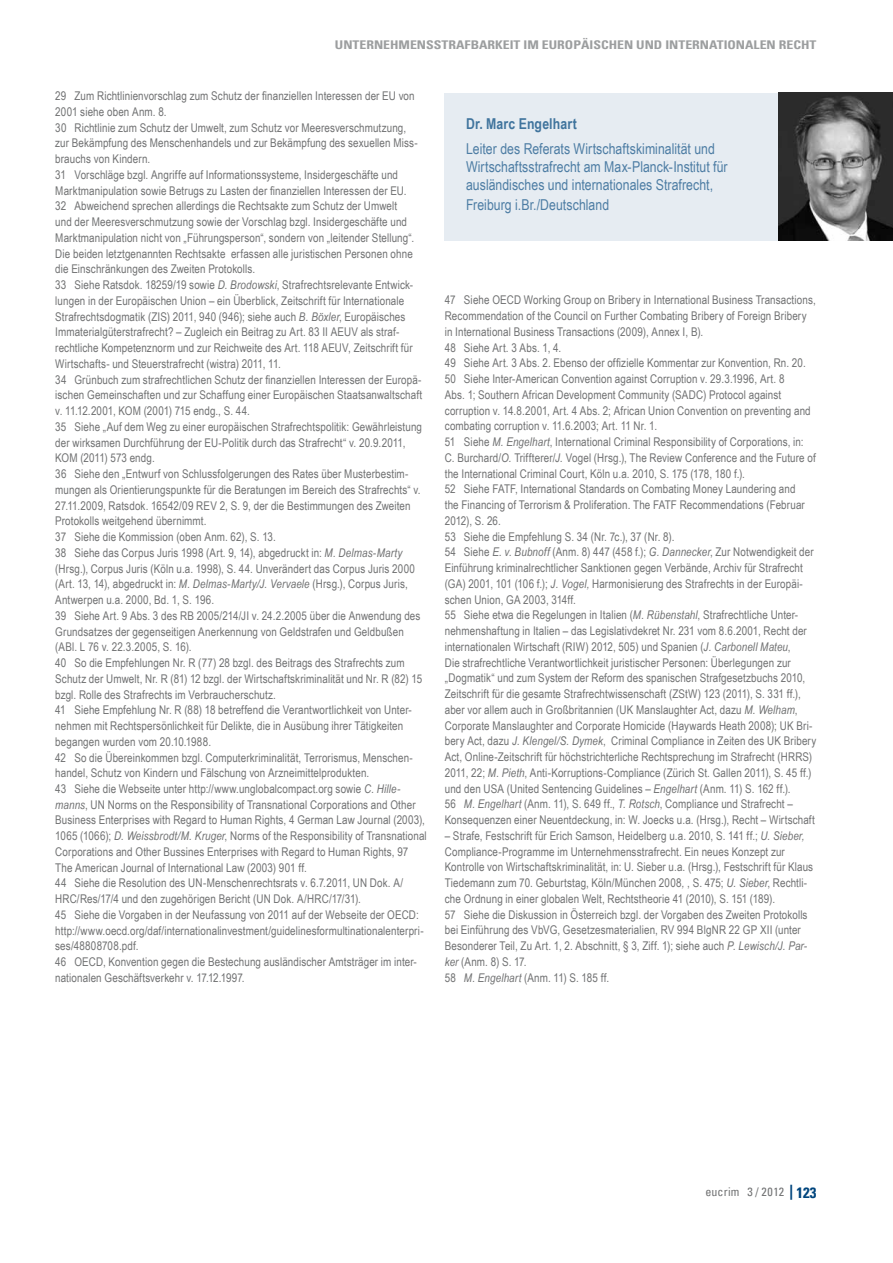
<style>
.page{position:relative;width:893px;height:1263px;background:#fff}
.page>*{position:absolute;margin:0;border:0;box-sizing:border-box;transform-origin:0 0}
.t1{font:15px/18px "Arial Narrow";color:#4d7da4}
.t2{font:700 15px "Arial Narrow";letter-spacing:.01em;color:#40749d}
.t3{font:12px/15.8px "Arial Narrow";letter-spacing:.01em;color:#707172}
.t4{font:700 condensed 12px "Univers LT";color:#9c9e9f;scale:1.15 1}
.t5{font:condensed 12px "Univers LT";letter-spacing:.015em;color:#707172}
.s1{font-style:italic}
.s2{font-weight:700;font-size:15px;color:#00457d}
</style>
<div class="page">
<div style="left:445px;top:93px;width:448px;height:148px;background:#e6ecf2"></div>
<img style="left:778px;top:92px;width:115px;height:148px">
<p class="t4" style="left:335px;top:38px;width:51px">UNTERNEHME</p>
<p class="t4" style="left:417px;top:38px;width:35px">NSSTRAFBAR</p>
<p class="t4" style="left:495px;top:38px;width:48px">KEIT IM EUR</p>
<p class="t4" style="left:565px;top:38px;width:29px">OPÄISCHE</p>
<p class="t4" style="left:624px;top:38px;width:149px">N UND INTERNATIONALEN RECH</p>
<p class="t4" style="left:809px;top:38px;width:7px">T</p>
<p class="t3" style="left:55px;top:88px;width:373px">29 Zum Richtlinienvorschlag zum Schutz der finanziellen Interessen der EU von 2001 siehe oben Anm. 8.<br>30 Richtlinie zum Schutz der Umwelt, zum Schutz vor Meeresverschmutzung,<br>zur Bekämpfung des Menschenhandels und zur Bekämpfung des sexuellen Miss&shy;brauchs von Kindern.<br>31 Vorschläge bzgl. Angriffe auf Informationssysteme, Insidergeschäfte und Marktmanipulation sowie Betrugs zu Lasten der finanziellen Interessen der EU.<br>32 Abweichend sprechen allerdings die Rechtsakte zum Schutz der Umwelt<br>und der Meeresverschmutzung sowie der Vorschlag bzgl. Insidergeschäfte und Marktmanipulation nicht von „Führungsperson“, sondern von „leitender Stellung“.<br>Die beiden letztgenannten Rechtsakte erfassen alle juristischen Personen ohne die Einschränkungen des Zweiten Protokolls.<br>33 Siehe Ratsdok. 18259/19 sowie <span class="s1">D. Brodowski</span>, Strafrechtsrelevante Entwick&shy;lungen in der Europäischen Union – ein Überblick, Zeitschrift für Internationale Strafrechtsdogmatik (ZIS) 2011, 940 (946); siehe auch <span class="s1">B. Böxler</span>, Europäisches Immaterialgüterstrafrecht? – Zugleich ein Beitrag zu Art. 83 II AEUV als straf&shy;rechtliche Kompetenznorm und zur Reichweite des Art. 118 AEUV, Zeitschrift für Wirtschafts- und Steuerstrafrecht (wistra) 2011, 11.<br>34 Grünbuch zum strafrechtlichen Schutz der finanziellen Interessen der Europä&shy;ischen Gemeinschaften und zur Schaffung einer Europäischen Staatsanwaltschaft v. 11.12.2001, KOM (2001) 715 endg., S. 44.<br>35 Siehe „Auf dem Weg zu einer europäischen Strafrechtspolitik: Gewährleistung der wirksamen Durchführung der EU-Politik durch das Strafrecht“ v. 20.9.2011, KOM (2011) 573 endg.<br>36 Siehe den „Entwurf von Schlussfolgerungen des Rates über Musterbestim&shy;mungen als Orientierungspunkte für die Beratungen im Bereich des Strafrechts“ v.<br>27.11.2009, Ratsdok. 16542/09 REV 2, S. 9, der die Bestimmungen des Zweiten Protokolls weitgehend übernimmt.<br>37 Siehe die Kommission (oben Anm. 62), S. 13.<br>38 Siehe das Corpus Juris 1998 (Art. 9, 14), abgedruckt in: <span class="s1">M. Delmas-Marty </span>(Hrsg.), Corpus Juris (Köln u.a. 1998), S. 44. Unverändert das Corpus Juris 2000 (Art. 13, 14), abgedruckt in: <span class="s1">M. Delmas-Marty/J. Vervaele</span> (Hrsg.), Corpus Juris, Antwerpen u.a. 2000, Bd. 1, S. 196.<br>39 Siehe Art. 9 Abs. 3 des RB 2005/214/JI v. 24.2.2005 über die Anwendung des Grundsatzes der gegenseitigen Anerkennung von Geldstrafen und Geldbußen (ABl. L 76 v. 22.3.2005, S. 16).<br>40 So die Empfehlungen Nr. R (77) 28 bzgl. des Beitrags des Strafrechts zum Schutz der Umwelt, Nr. R (81) 12 bzgl. der Wirtschaftskriminalität und Nr. R (82) 15 bzgl. Rolle des Strafrechts im Verbraucherschutz.<br>41 Siehe Empfehlung Nr. R (88) 18 betreffend die Verantwortlichkeit von Unter&shy;nehmen mit Rechtspersönlichkeit für Delikte, die in Ausübung ihrer Tätigkeiten begangen wurden vom 20.10.1988.<br>42 So die Übereinkommen bzgl. Computerkriminalität, Terrorismus, Menschen&shy;handel, Schutz von Kindern und Fälschung von Arzneimittelprodukten.<br>43 Siehe die Webseite unter http://www.unglobalcompact.org sowie <span class="s1">C. Hille&shy;manns</span>, UN Norms on the Responsibility of Transnational Corporations and Other Business Enterprises with Regard to Human Rights, 4 German Law Journal (2003), 1065 (1066); <span class="s1">D. Weissbrodt/M. Kruger</span>, Norms of the Responsibility of Transnational Corporations and Other Bussines Enterprises with Regard to Human Rights, 97<br>The American Journal of International Law (2003) 901 ff.<br>44 Siehe die Resolution des UN-Menschenrechtsrats v. 6.7.2011, UN Dok. A/ HRC/Res/17/4 und den zugehörigen Bericht (UN Dok. A/HRC/17/31).<br>45 Siehe die Vorgaben in der Neufassung von 2011 auf der Webseite der OECD: http://www.oecd.org/daf/internationalinvestment/guidelinesformultinationalenterpri&shy;ses/48808708.pdf.<br>46 OECD, Konvention gegen die Bestechung ausländischer Amtsträger im inter&shy;nationalen Geschäftsverkehr v. 17.12.1997.</p>
<p class="t2" style="left:466px;top:112px;width:112px">Dr. Marc Engelhart</p>
<p class="t1" style="left:466px;top:139px;width:263px">Leiter des Referats Wirtschaftskiminalität und<br>Wirtschaftsstrafrecht am Max-Planck-Institut für ausländisches und internationales Strafrecht,</p>
<p class="t1" style="left:466px;top:195px;width:145px">Freiburg i.Br./Deutschland</p>
<p class="t3" style="left:445px;top:292px;width:373px">47 Siehe OECD Working Group on Bribery in International Business Transactions, Recommendation of the Council on Further Combating Bribery of Foreign Bribery in International Business Transactions (2009), Annex I, B).<br>48 Siehe Art. 3 Abs. 1, 4.<br>49 Siehe Art. 3 Abs. 2. Ebenso der offizielle Kommentar zur Konvention, Rn. 20.<br>50 Siehe Inter-American Convention against Corruption v. 29.3.1996, Art. 8<br>Abs. 1; Southern African Development Community (SADC) Protocol against corruption v. 14.8.2001, Art. 4 Abs. 2; African Union Convention on preventing and combating corruption v. 11.6.2003; Art. 11 Nr. 1.<br>51 Siehe <span class="s1">M. Engelhart</span>, International Criminal Responsibility of Corporations, in:<br>C. Burchard/<span class="s1">O.</span> Triffterer/<span class="s1">J.</span> Vogel (Hrsg.), The Review Conference and the Future of the International Criminal Court, Köln u.a. 2010, S. 175 (178, 180 f.).<br>52 Siehe FATF, International Standards on Combating Money Laundering and<br>the Financing of Terrorism &amp; Proliferation. The FATF Recommendations (Februar 2012), S. 26.<br>53 Siehe die Empfehlung S. 34 (Nr. 7c.), 37 (Nr. 8).<br>54 Siehe <span class="s1">E. v. Bubnoff</span> (Anm. 8) 447 (458 f.); <span class="s1">G. Dannecker</span>, Zur Notwendigkeit der Einführung kriminalrechtlicher Sanktionen gegen Verbände, Archiv für Strafrecht (GA) 2001, 101 (106 f.); <span class="s1">J. Vogel,</span> Harmonisierung des Strafrechts in der Europäi&shy;schen Union, GA 2003, 314ff.<br>55 Siehe etwa die Regelungen in Italien (<span class="s1">M. Rübenstahl</span>, Strafrechtliche Unter&shy;nehmenshaftung in Italien – das Legislativdekret Nr. 231 vom 8.6.2001, Recht der internationalen Wirtschaft (RIW) 2012, 505) und Spanien (<span class="s1">J. Carbonell Mateu</span>,<br>Die strafrechtliche Verantwortlichkeit juristischer Personen: Überlegungen zur „Dogmatik“ und zum System der Reform des spanischen Strafgesetzbuchs 2010, Zeitschrift für die gesamte Strafrechtwissenschaft (ZStW) 123 (2011), S. 331 ff.), aber vor allem auch in Großbritannien (UK Manslaughter Act, dazu <span class="s1">M. Welham</span>, Corporate Manslaughter and Corporate Homicide (Haywards Heath 2008); UK Bri&shy;bery Act, dazu <span class="s1">J. Klengel/S. Dymek</span>, Criminal Compliance in Zeiten des UK Bribery Act, Online-Zeitschrift für höchstrichterliche Rechtsprechung im Strafrecht (HRRS)<br>2011, 22; <span class="s1">M. Pieth</span>, Anti-Korruptions-Compliance (Zürich St. Gallen 2011), S. 45 ff.) und den USA (United Sentencing Guidelines – <span class="s1">Engelhart</span> (Anm. 11) S. 162 ff.).<br>56 <span class="s1">M. Engelhart</span> (Anm. 11), S. 649 ff., <span class="s1">T. Rotsch</span>, Compliance und Strafrecht – Konsequenzen einer Neuentdeckung, in: W. Joecks u.a. (Hrsg.), Recht – Wirtschaft</p>
<p class="t3" style="left:445px;top:827px;width:370px">– Strafe, Festschrift für Erich Samson, Heidelberg u.a. 2010, S. 141 ff.; <span class="s1">U. Sieber, </span>Compliance-Programme im Unternehmensstrafrecht. Ein neues Konzept zur Kontrolle von Wirtschaftskriminalität, in: U. Sieber u.a. (Hrsg.), Festschrift für Klaus Tiedemann zum 70. Geburtstag, Köln/München 2008<span class="s1">,</span> , S. 475; <span class="s1">U. Sieber</span>, Rechtli&shy;che Ordnung in einer globalen Welt, Rechtstheorie 41 (2010), S. 151 (189).<br>57 Siehe die Diskussion in Österreich bzgl. der Vorgaben des Zweiten Protokolls bei Einführung des VbVG, Gesetzesmaterialien, RV 994 BlgNR 22 GP XII (unter Besonderer Teil, Zu Art. 1, 2. Abschnitt, § 3, Ziff. 1); siehe auch <span class="s1">P. Lewisch/J. Par&shy;ker</span> (Anm. 8) S. 17.<br>58 <span class="s1">M. Engelhart</span> (Anm. 11) S. 185 ff.</p>
<p class="t5" style="left:705px;top:1184px;width:113px">eucrim 3 / 2012 <span class="s2">| 123</span></p>
</div>
